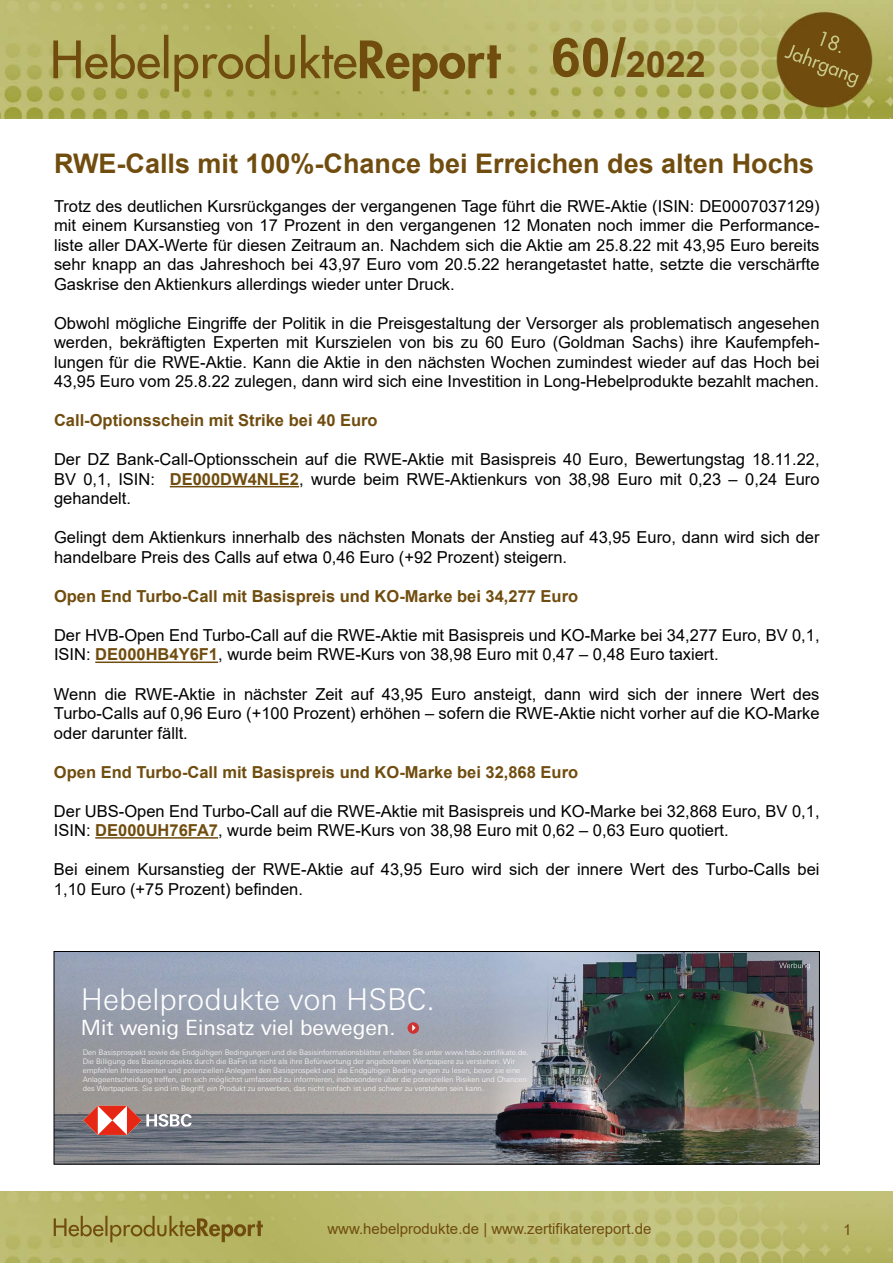
<style>
.page{position:relative;width:893px;height:1263px;background:#fff}
.page>*{position:absolute;margin:0;border:0;box-sizing:border-box;transform-origin:0 0}
.t1{font:700 36px "Arial";color:#704d0f}
.t2{font:300 30px "Univers Nextfor HSBC";color:#fff}
.t3{font:700 27px "Arial";color:#704d0f}
.t4{font:21px "Univers Nextfor HSBC";color:#fff}
.t5{font:16.5px/19.5px "Arial";color:#000;text-align:justify}
.t6{font:700 16.5px "Arial";color:#704d0f}
.t7{font:15px "Arial";color:#704d0f}
.t8{font:300 7.5px/9px "Univers Nextfor HSBC";color:#fff}
.s1{font-size:54px}
.s2{font-weight:700;color:#704d0f}
</style>
<div class="page">
<img style="left:0;top:1192px;width:893px;height:71px">
<img style="left:0;top:0;width:893px;height:119px">
<hr style="left:170px;top:486px;width:129px;height:1px;background:#704d0f">
<hr style="left:95px;top:661px;width:123px;height:2px;background:#704d0f">
<hr style="left:95px;top:837px;width:123px;height:2px;background:#704d0f">
<img style="left:56px;top:953px;width:762px;height:209px">
<svg style="left:779px;top:963px;width:31px;height:6px"></svg>
<svg style="left:83px;top:1106px;width:109px;height:29px"></svg>
<div style="left:408px;top:1022px;width:11px;height:12px;background:#cd3332;border-radius:50%"></div>
<svg style="left:412px;top:1024px;width:4px;height:7px"></svg>
<div style="left:54px;top:951px;width:766px;height:213px;border:1px solid #000"></div>
<h1 class="t1" style="left:551px;top:39px;width:157px"><span class="s1">60/</span>2022</h1>
<h3 class="t3" style="left:54px;top:144px;width:762px">RWE-Calls mit 100%-Chance bei Erreichen des alten Hochs</h3>
<p class="t5" style="left:54px;top:196px;width:767px">Trotz des deutlichen Kursrückganges der vergangenen Tage führt die RWE-Aktie (ISIN: DE0007037129) mit einem Kursanstieg von 17 Prozent in den vergangenen 12 Monaten noch immer die Performance&shy;liste aller DAX-Werte für diesen Zeitraum an. Nachdem sich die Aktie am 25.8.22 mit 43,95 Euro bereits sehr knapp an das Jahreshoch bei 43,97 Euro vom 20.5.22 herangetastet hatte, setzte die verschärfte Gaskrise den Aktienkurs allerdings wieder unter Druck.</p>
<p class="t5" style="left:54px;top:313px;width:767px">Obwohl mögliche Eingriffe der Politik in die Preisgestaltung der Versorger als problematisch angesehen werden, bekräftigten Experten mit Kurszielen von bis zu 60 Euro (Goldman Sachs) ihre Kaufempfeh&shy;lungen für die RWE-Aktie. Kann die Aktie in den nächsten Wochen zumindest wieder auf das Hoch bei 43,95 Euro vom 25.8.22 zulegen, dann wird sich eine Investition in Long-Hebelprodukte bezahlt machen.</p>
<p class="t6" style="left:54px;top:409px;width:325px">Call-Optionsschein mit Strike bei 40 Euro</p>
<p class="t5" style="left:54px;top:450px;width:767px">Der DZ Bank-Call-Optionsschein auf die RWE-Aktie mit Basispreis 40 Euro, Bewertungstag 18.11.22, BV 0,1, ISIN: <span class="s2">DE000DW4NLE2</span>, wurde beim RWE-Aktienkurs von 38,98 Euro mit 0,23 – 0,24 Euro gehandelt.</p>
<p class="t5" style="left:54px;top:528px;width:767px">Gelingt dem Aktienkurs innerhalb des nächsten Monats der Anstieg auf 43,95 Euro, dann wird sich der handelbare Preis des Calls auf etwa 0,46 Euro (+92 Prozent) steigern.</p>
<p class="t6" style="left:54px;top:584px;width:526px">Open End Turbo-Call mit Basispreis und KO-Marke bei 34,277 Euro</p>
<p class="t5" style="left:54px;top:625px;width:767px">Der HVB-Open End Turbo-Call auf die RWE-Aktie mit Basispreis und KO-Marke bei 34,277 Euro, BV 0,1,<br>ISIN: <span class="s2">DE000HB4Y6F1</span>, wurde beim RWE-Kurs von 38,98 Euro mit 0,47 – 0,48 Euro taxiert.</p>
<p class="t5" style="left:54px;top:684px;width:767px">Wenn die RWE-Aktie in nächster Zeit auf 43,95 Euro ansteigt, dann wird sich der innere Wert des Turbo-Calls auf 0,96 Euro (+100 Prozent) erhöhen – sofern die RWE-Aktie nicht vorher auf die KO-Marke oder darunter fällt.</p>
<p class="t6" style="left:54px;top:760px;width:526px">Open End Turbo-Call mit Basispreis und KO-Marke bei 32,868 Euro</p>
<p class="t5" style="left:54px;top:801px;width:767px">Der UBS-Open End Turbo-Call auf die RWE-Aktie mit Basispreis und KO-Marke bei 32,868 Euro, BV 0,1,<br>ISIN: <span class="s2">DE000UH76FA7</span>, wurde beim RWE-Kurs von 38,98 Euro mit 0,62 – 0,63 Euro quotiert.</p>
<p class="t5" style="left:54px;top:859px;width:767px">Bei einem Kursanstieg der RWE-Aktie auf 43,95 Euro wird sich der innere Wert des Turbo-Calls bei<br>1,10 Euro (+75 Prozent) befinden.</p>
<h2 class="t2" style="left:81px;top:978px;width:356px">Hebelprodukte von HSBC.</h2>
<p class="t4" style="left:81px;top:1012px;width:316px">Mit wenig Einsatz viel bewegen.</p>
<p class="t8" style="left:83px;top:1047px;width:447px">Den Basisprospekt sowie die Endgültigen Bedingungen und die Basisinformationsblätter erhalten Sie unter www.hsbc-zertifikate.de.<br>Die Billigung des Basisprospekts durch die BaFin ist nicht als ihre Befürwortung der angebotenen Wertpapiere zu verstehen. Wir empfehlen Interessenten und potenziellen Anlegern den Basisprospekt und die Endgültigen Beding-ungen zu lesen, bevor sie eine Anlageentscheidung treffen, um sich möglichst umfassend zu informieren, insbesondere über die potenziellen Risiken und Chancen des Wertpapiers. Sie sind im Begriff, ein Produkt zu erwerben, das nicht einfach ist und schwer zu verstehen sein kann.</p>
<p class="t7" style="left:327px;top:1218px;width:326px">www.hebelprodukte.de | www.zertifikatereport.de</p>
<p class="t7" style="left:843px;top:1219px;width:10px">1</p>
</div>
